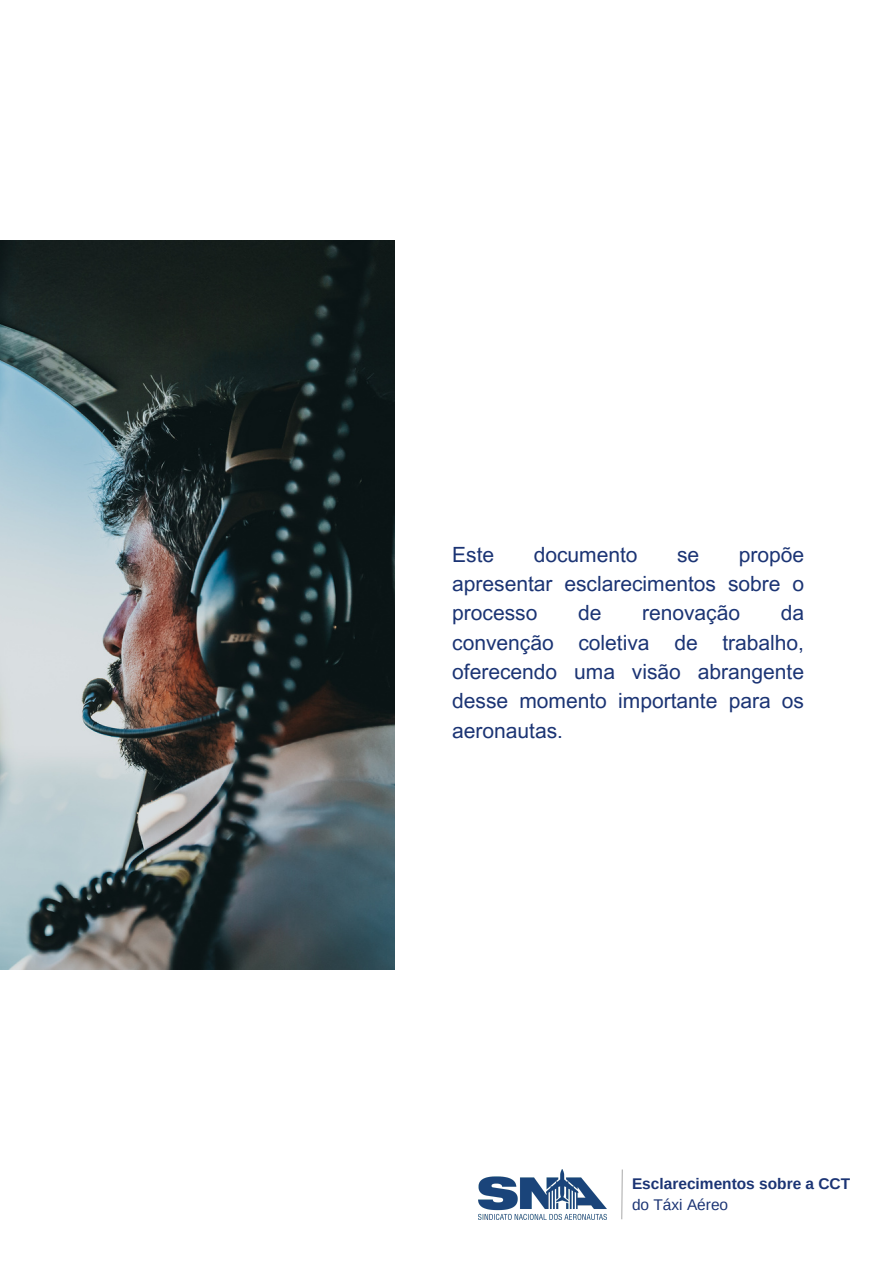
<style>
.page{position:relative;width:893px;height:1264px;background:#fff}
.page>*{position:absolute;margin:0;border:0;box-sizing:border-box;transform-origin:0 0}
.t1{font:21px/29.2px "Arial MT Pro";color:#1b3474;text-align:justify}
.t2{font:700 15.45px "Arimo";color:#1b3474}
.t3{font:15.45px "Arimo";color:#1b3474}
</style>
<div class="page">
<img style="left:478px;top:1169px;width:128px;height:49px">
<svg style="left:621px;top:1169px;width:2px;height:51px"></svg>
<img style="left:0;top:241px;width:394px;height:728px">
<p class="t1" style="left:452px;top:542px;width:43px">Este</p>
<p class="t1" style="left:533px;top:542px;width:105px">documento</p>
<p class="t1" style="left:677px;top:542px;width:24px">se</p>
<p class="t1" style="left:452px;top:542px;width:353px;text-indent:286px">propõe apresentar esclarecimentos sobre o processo</p>
<p class="t1" style="left:452px;top:601px;width:353px;text-indent:328px">da convenção coletiva de trabalho, oferecendo uma visão abrangente desse momento importante para os aeronautas.</p>
<p class="t1" style="left:578px;top:601px;width:25px">de</p>
<p class="t1" style="left:642px;top:601px;width:99px">renovação</p>
<p class="t2" style="left:632px;top:1174px;width:220px">Esclarecimentos sobre a CCT</p>
<p class="t3" style="left:632px;top:1196px;width:98px">do Táxi Aéreo</p>
</div>
